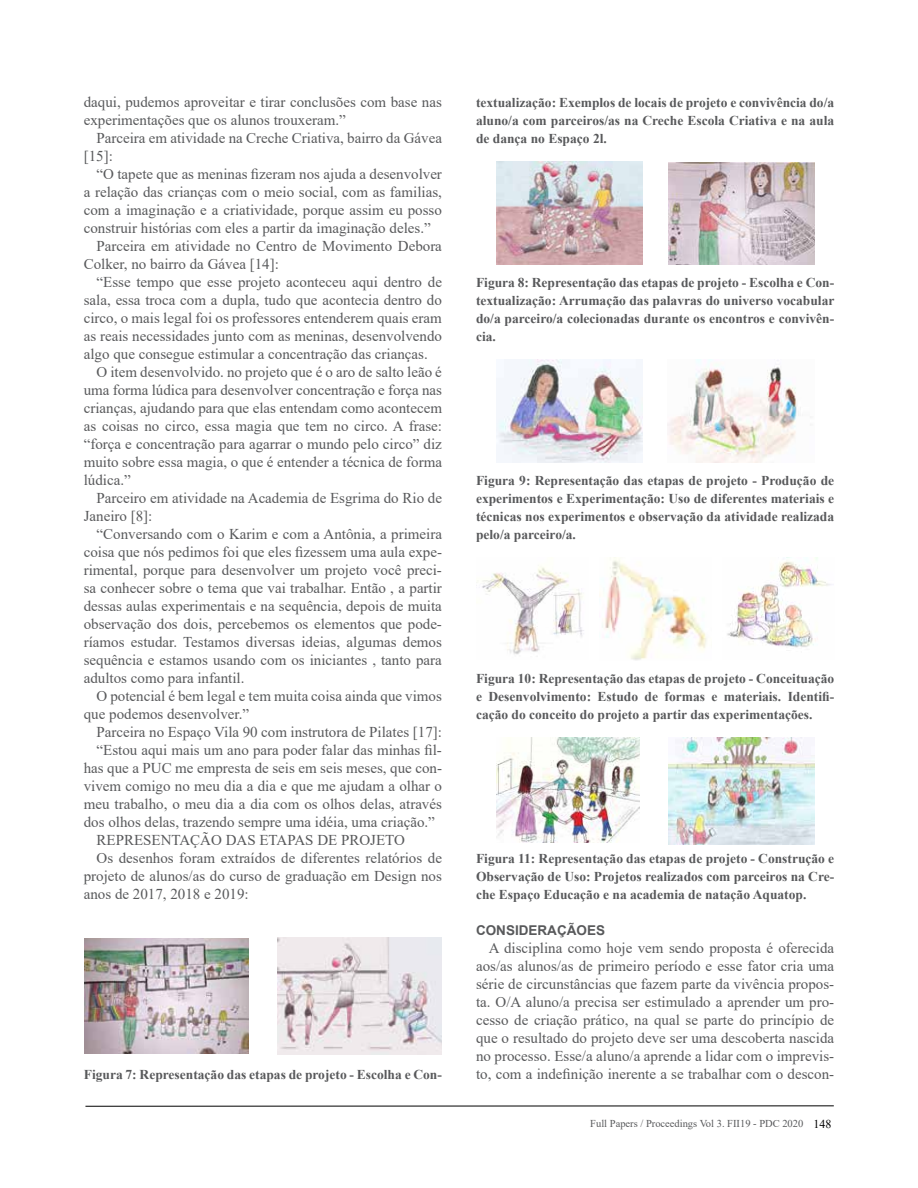
<style>
.page{position:relative;width:918px;height:1188px;background:#fff}
.page>*{position:absolute;margin:0;border:0;box-sizing:border-box;transform-origin:0 0}
.t1{font:15px/18px "Times New Roman";color:#58595b}
.t2{font:700 13.5px/18px "Times New Roman";color:#58595b;text-align:justify}
.t3{font:700 13.5px "Arial";color:#58595b}
.t4{font:10.5px "Times New Roman";color:#58595b}
.s1{font-size:12px;color:#000}
</style>
<div class="page">
<hr style="left:85px;top:1106px;width:749px;height:1px;background:#000">
<img style="left:84px;top:939px;width:164px;height:114px">
<img style="left:277px;top:938px;width:165px;height:116px">
<img style="left:497px;top:162px;width:145px;height:102px">
<img style="left:668px;top:162px;width:147px;height:102px">
<img style="left:497px;top:360px;width:145px;height:102px">
<img style="left:668px;top:360px;width:133px;height:102px">
<img style="left:476px;top:566px;width:108px;height:88px">
<img style="left:602px;top:558px;width:105px;height:102px">
<img style="left:727px;top:558px;width:105px;height:90px">
<img style="left:497px;top:738px;width:143px;height:105px">
<img style="left:668px;top:738px;width:147px;height:106px">
<p class="t1" style="left:84px;top:93px;width:360px">daqui, pudemos aproveitar e tirar conclusões com base nas experimentações que os alunos trouxeram.”</p>
<p class="t1" style="left:84px;top:129px;width:360px;text-indent:13px">Parceira em atividade na Creche Criativa, bairro da Gávea [15]:</p>
<p class="t1" style="left:97px;top:165px;width:347px">“O tapete que as meninas fizeram nos ajuda a desenvolver</p>
<p class="t1" style="left:84px;top:183px;width:360px">a relação das crianças com o meio social, com as familias,</p>
<p class="t1" style="left:84px;top:201px;width:360px">com a imaginação e a criatividade, porque assim eu posso</p>
<p class="t1" style="left:84px;top:219px;width:349px">construir histórias com eles a partir da imaginação deles.”</p>
<p class="t1" style="left:97px;top:237px;width:347px">Parceira em atividade no Centro de Movimento Debora</p>
<p class="t1" style="left:84px;top:255px;width:197px">Colker, no bairro da Gávea [14]:</p>
<p class="t1" style="left:97px;top:273px;width:347px">“Esse tempo que esse projeto aconteceu aqui dentro de</p>
<p class="t1" style="left:84px;top:291px;width:360px">sala, essa troca com a dupla, tudo que acontecia dentro do</p>
<p class="t1" style="left:84px;top:309px;width:360px">circo, o mais legal foi os professores entenderem quais eram</p>
<p class="t1" style="left:84px;top:327px;width:360px">as reais necessidades junto com as meninas, desenvolvendo</p>
<p class="t1" style="left:84px;top:345px;width:346px">algo que consegue estimular a concentração das crianças.</p>
<p class="t1" style="left:97px;top:363px;width:347px">O item desenvolvido. no projeto que é o aro de salto leão é</p>
<p class="t1" style="left:84px;top:381px;width:360px">uma forma lúdica para desenvolver concentração e força nas</p>
<p class="t1" style="left:84px;top:399px;width:360px">crianças, ajudando para que elas entendam como acontecem</p>
<p class="t1" style="left:84px;top:417px;width:360px">as coisas no circo, essa magia que tem no circo. A frase:</p>
<p class="t1" style="left:84px;top:435px;width:360px">“força e concentração para agarrar o mundo pelo circo” diz</p>
<p class="t1" style="left:84px;top:453px;width:360px">muito sobre essa magia, o que é entender a técnica de forma</p>
<p class="t1" style="left:84px;top:471px;width:49px">lúdica.”</p>
<p class="t1" style="left:97px;top:489px;width:347px">Parceiro em atividade na Academia de Esgrima do Rio de</p>
<p class="t1" style="left:84px;top:507px;width:70px">Janeiro [8]:</p>
<p class="t1" style="left:97px;top:525px;width:347px">“Conversando com o Karim e com a Antônia, a primeira</p>
<p class="t1" style="left:84px;top:543px;width:360px">coisa que nós pedimos foi que eles fizessem uma aula expe-</p>
<p class="t1" style="left:84px;top:561px;width:360px">rimental, porque para desenvolver um projeto você preci-</p>
<p class="t1" style="left:84px;top:579px;width:360px">sa conhecer sobre o tema que vai trabalhar. Então , a partir</p>
<p class="t1" style="left:84px;top:597px;width:360px">dessas aulas experimentais e na sequência, depois de muita</p>
<p class="t1" style="left:84px;top:615px;width:360px">observação dos dois, percebemos os elementos que pode-</p>
<p class="t1" style="left:84px;top:633px;width:360px">ríamos estudar. Testamos diversas ideias, algumas demos</p>
<p class="t1" style="left:84px;top:651px;width:360px">sequência e estamos usando com os iniciantes , tanto para</p>
<p class="t1" style="left:84px;top:669px;width:162px">adultos como para infantil.</p>
<p class="t1" style="left:97px;top:687px;width:347px">O potencial é bem legal e tem muita coisa ainda que vimos</p>
<p class="t1" style="left:84px;top:705px;width:167px">que podemos desenvolver.”</p>
<p class="t1" style="left:97px;top:723px;width:347px">Parceira no Espaço Vila 90 com instrutora de Pilates [17]:</p>
<p class="t1" style="left:97px;top:741px;width:347px">“Estou aqui mais um ano para poder falar das minhas fil-</p>
<p class="t1" style="left:84px;top:759px;width:360px">has que a PUC me empresta de seis em seis meses, que con-</p>
<p class="t1" style="left:84px;top:777px;width:360px">vivem comigo no meu dia a dia e que me ajudam a olhar o</p>
<p class="t1" style="left:84px;top:795px;width:360px">meu trabalho, o meu dia a dia com os olhos delas, através</p>
<p class="t1" style="left:84px;top:813px;width:353px">dos olhos delas, trazendo sempre uma idéia, uma criação.”</p>
<p class="t1" style="left:97px;top:831px;width:310px">REPRESENTAÇÃO DAS ETAPAS DE PROJETO</p>
<p class="t1" style="left:97px;top:849px;width:347px">Os desenhos foram extraídos de diferentes relatórios de</p>
<p class="t1" style="left:84px;top:867px;width:360px">projeto de alunos/as do curso de graduação em Design nos</p>
<p class="t1" style="left:84px;top:885px;width:166px">anos de 2017, 2018 e 2019:</p>
<p class="t2" style="left:84px;top:1066px;width:360px">Figura 7: Representação das etapas de projeto - Escolha e Con-</p>
<p class="t2" style="left:476px;top:94px;width:360px">textualização: Exemplos de locais de projeto e convivência do/a aluno/a com parceiros/as na Creche Escola Criativa e na aula de dança no Espaço 2l.</p>
<p class="t2" style="left:476px;top:274px;width:360px">Figura 8: Representação das etapas de projeto - Escolha e Con&shy;textualização: Arrumação das palavras do universo vocabular do/a parceiro/a colecionadas durante os encontros e convivên&shy;cia.</p>
<p class="t2" style="left:476px;top:472px;width:360px">Figura 9: Representação das etapas de projeto - Produção de experimentos e Experimentação: Uso de diferentes materiais e técnicas nos experimentos e observação da atividade realizada pelo/a parceiro/a.</p>
<p class="t2" style="left:476px;top:670px;width:360px">Figura 10: Representação das etapas de projeto - Conceituação e Desenvolvimento: Estudo de formas e materiais. Identifi&shy;cação do conceito do projeto a partir das experimentações.</p>
<p class="t2" style="left:476px;top:850px;width:360px">Figura 11: Representação das etapas de projeto - Construção e Observação de Uso: Projetos realizados com parceiros na Cre&shy;che Espaço Educação e na academia de natação Aquatop.</p>
<p class="t3" style="left:476px;top:923px;width:131px">CONSIDERAÇÃOES</p>
<p class="t1" style="left:476px;top:939px;width:360px;text-align:justify;text-indent:13px">A disciplina como hoje vem sendo proposta é oferecida aos/as alunos/as de primeiro período e esse fator cria uma série de circunstâncias que fazem parte da vivência propos&shy;ta. O/A aluno/a precisa ser estimulado a aprender um pro&shy;cesso de criação prático, na qual se parte do princípio de que o resultado do projeto deve ser uma descoberta nascida no processo. Esse/a aluno/a aprende a lidar com o imprevis&shy;to, com a indefinição inerente a se trabalhar com o descon-</p>
<p class="t4" style="left:590px;top:1117px;width:243px">Full Papers / Proceedings Vol 3. FII19 - PDC 2020 <span class="s1">148</span></p>
</div>
